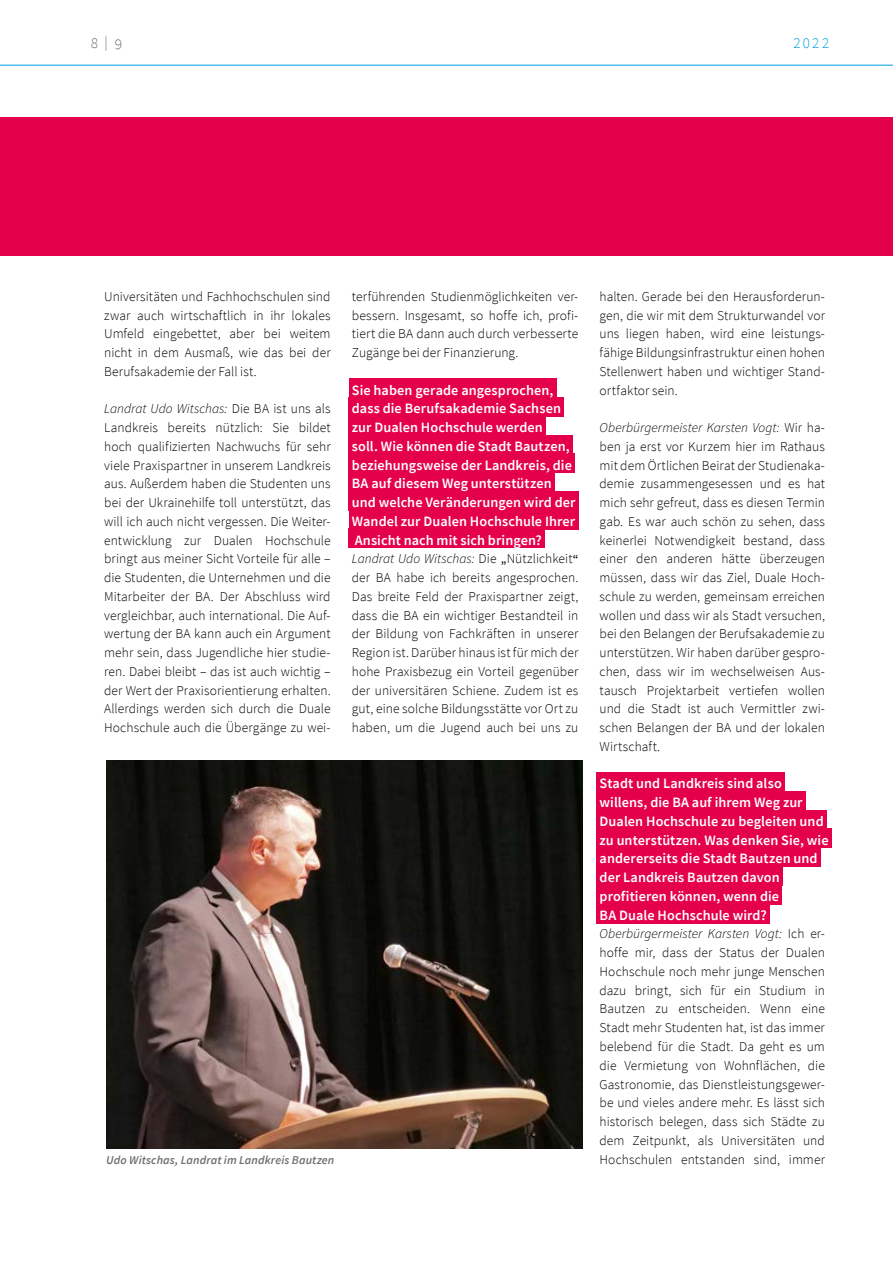
<style>
.page{position:relative;width:893px;height:1263px;background:#fff}
.page>*{position:absolute;margin:0;border:0;box-sizing:border-box;transform-origin:0 0}
.t1{font:300 15px "Source Sans Pro";color:#009fe3}
.t2{font:300 15px "Source Sans Pro";color:#706f6f}
.t3{font:600 14.25px/18.8px "Source Sans Pro";letter-spacing:.005em;color:#fff}
.t4{font:300 13.5px/18.8px "Source Sans Pro";letter-spacing:.005em;color:#000;text-align:justify}
.t5{font:italic 600 12px "Source Sans Pro";letter-spacing:.01em;color:#706f6f}
.s1{font-style:italic}
.s2{font-weight:400}
</style>
<div class="page">
<svg style="left:0;top:64px;width:893px;height:2px;background:#7fcef0"></svg>
<img style="left:106px;top:761px;width:477px;height:387px">
<div style="left:349px;top:379px;width:208px;height:19px;background:#e5004b"></div>
<div style="left:349px;top:397px;width:215px;height:20px;background:#e5004b"></div>
<div style="left:349px;top:416px;width:197px;height:20px;background:#e5004b"></div>
<div style="left:349px;top:435px;width:224px;height:19px;background:#e5004b"></div>
<div style="left:349px;top:454px;width:226px;height:19px;background:#e5004b"></div>
<div style="left:349px;top:472px;width:206px;height:20px;background:#e5004b"></div>
<div style="left:349px;top:491px;width:230px;height:20px;background:#e5004b"></div>
<div style="left:349px;top:510px;width:229px;height:19px;background:#e5004b"></div>
<div style="left:349px;top:529px;width:196px;height:19px;background:#e5004b"></div>
<div style="left:596px;top:772px;width:189px;height:20px;background:#e5004b"></div>
<div style="left:596px;top:791px;width:210px;height:20px;background:#e5004b"></div>
<div style="left:596px;top:810px;width:231px;height:19px;background:#e5004b"></div>
<div style="left:596px;top:829px;width:236px;height:19px;background:#e5004b"></div>
<div style="left:596px;top:847px;width:225px;height:20px;background:#e5004b"></div>
<div style="left:596px;top:866px;width:187px;height:20px;background:#e5004b"></div>
<div style="left:596px;top:885px;width:186px;height:19px;background:#e5004b"></div>
<div style="left:596px;top:904px;width:174px;height:19px;background:#e5004b"></div>
<div style="left:0;top:117px;width:893px;height:138px;background:#e5004b"></div>
<p class="t2" style="left:91px;top:34px;width:33px">8 | 9</p>
<p class="t1" style="left:793px;top:34px;width:37px">2022</p>
<p class="t4" style="left:104px;top:287px;width:228px">Universitäten und Fachhochschulen sind zwar auch wirtschaftlich in ihr lokales Umfeld eingebettet, aber bei weitem nicht in dem Ausmaß, wie das bei der Berufsakademie der Fall ist.</p>
<p class="t4" style="left:104px;top:400px;width:228px"><span class="s1">Landrat Udo Witschas:</span> Die BA ist uns als Landkreis bereits nützlich: Sie bildet hoch qualifizierten Nachwuchs für sehr viele Praxispartner in unserem Landkreis aus. Außerdem haben die Studenten uns bei der Ukrainehilfe toll unterstützt, das will ich auch nicht vergessen. Die Weiter&shy;entwicklung zur Dualen Hochschule bringt aus meiner Sicht Vorteile für alle – die Studenten, die Unternehmen und die Mitarbeiter der BA. Der Abschluss wird vergleichbar, auch international. Die Auf&shy;wertung der BA kann auch ein Argument mehr sein, dass Jugendliche hier studie&shy;ren. Dabei bleibt – das ist auch wichtig – der Wert der Praxisorientierung erhalten.<br>Allerdings werden sich durch die Duale Hochschule auch die Übergänge zu wei-</p>
<p class="t4" style="left:352px;top:287px;width:228px">terführenden Studienmöglichkeiten ver&shy;bessern. Insgesamt, so hoffe ich, profi&shy;tiert die BA dann auch durch verbesserte Zugänge bei der Finanzierung.</p>
<p class="t3" style="left:352px;top:380px;width:225px">Sie haben gerade angesprochen, dass die Berufsakademie Sachsen zur Dualen Hochschule werden<br>soll. Wie können die Stadt Bautzen, beziehungsweise der Landkreis, die BA auf diesem Weg unterstützen und welche Veränderungen wird der Wandel zur Dualen Hochschule Ihrer Ansicht nach mit sich bringen?</p>
<p class="t4" style="left:352px;top:550px;width:228px"><span class="s1">Landrat Udo Witschas:</span> Die <span class="s2">„</span>Nützlichkeit<span class="s2">“ </span>der BA habe ich bereits angesprochen.<br>Das breite Feld der Praxispartner zeigt, dass die BA ein wichtiger Bestandteil in der Bildung von Fachkräften in unserer Region ist. Darüber hinaus ist für mich der hohe Praxisbezug ein Vorteil gegenüber der universitären Schiene. Zudem ist es gut, eine solche Bildungsstätte vor Ort zu haben, um die Jugend auch bei uns zu</p>
<p class="t4" style="left:600px;top:287px;width:227px">halten. Gerade bei den Herausforderun&shy;gen, die wir mit dem Strukturwandel vor uns liegen haben, wird eine leistungs&shy;fähige Bildungsinfrastruktur einen hohen Stellenwert haben und wichtiger Stand&shy;ortfaktor sein.</p>
<p class="t4" style="left:600px;top:418px;width:227px"><span class="s1">Oberbürgermeister Karsten Vogt:</span> Wir ha&shy;ben ja erst vor Kurzem hier im Rathaus mit dem Örtlichen Beirat der Studienaka&shy;demie zusammengesessen und es hat mich sehr gefreut, dass es diesen Termin gab. Es war auch schön zu sehen, dass keinerlei Notwendigkeit bestand, dass einer den anderen hätte überzeugen müssen, dass wir das Ziel, Duale Hoch&shy;schule zu werden, gemeinsam erreichen wollen und dass wir als Stadt versuchen, bei den Belangen der Berufsakademie zu unterstützen. Wir haben darüber gespro&shy;chen, dass wir im wechselweisen Aus&shy;tausch Projektarbeit vertiefen wollen und die Stadt ist auch Vermittler zwi&shy;schen Belangen der BA und der lokalen Wirtschaft.</p>
<p class="t3" style="left:600px;top:774px;width:230px">Stadt und Landkreis sind also willens, die BA auf ihrem Weg zur<br>Dualen Hochschule zu begleiten und zu unterstützen. Was denken Sie, wie andererseits die Stadt Bautzen und der Landkreis Bautzen davon profitieren können, wenn die<br>BA Duale Hochschule wird?</p>
<p class="t4" style="left:600px;top:925px;width:227px"><span class="s1">Oberbürgermeister Karsten Vogt:</span> Ich er&shy;hoffe mir, dass der Status der Dualen Hochschule noch mehr junge Menschen dazu bringt, sich für ein Studium in Bautzen zu entscheiden. Wenn eine Stadt mehr Studenten hat, ist das immer belebend für die Stadt. Da geht es um die Vermietung von Wohnflächen, die Gastronomie, das Dienstleistungsgewer&shy;be und vieles andere mehr. Es lässt sich historisch belegen, dass sich Städte zu dem Zeitpunkt, als Universitäten und</p>
<p class="t5" style="left:106px;top:1152px;width:230px">Udo Witschas, Landrat im Landkreis Bautzen</p>
<p class="t4" style="left:600px;top:1150px;width:227px">Hochschulen entstanden sind, immer</p>
</div>
